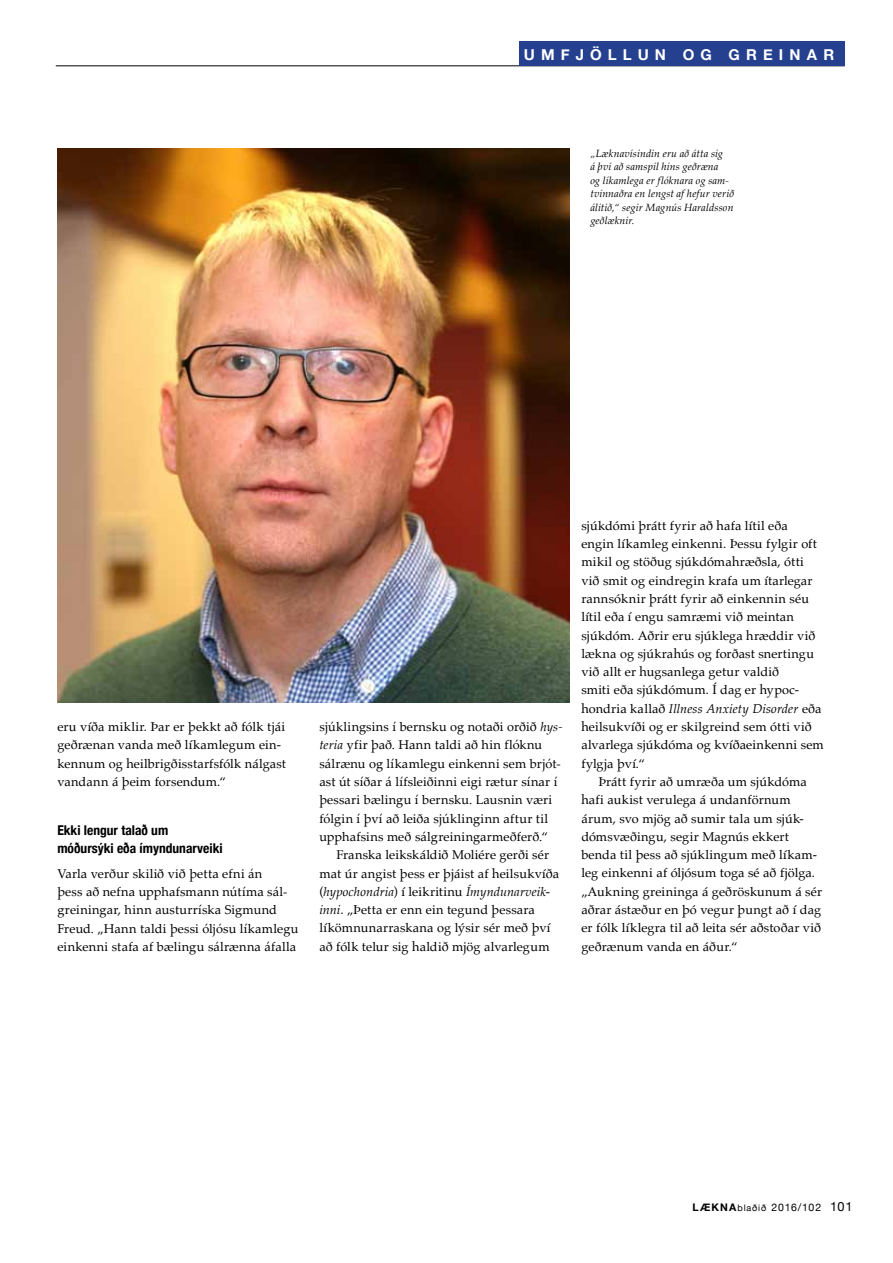
<style>
.page{position:relative;width:893px;height:1263px;background:#fff}
.page>*{position:absolute;margin:0;border:0;box-sizing:border-box;transform-origin:0 0}
.t1{font:700 15px "Helvetica Neue";letter-spacing:.41em;color:#fff}
.t2{font:700 condensed 13.5px/18px "Helvetica Neue";color:#000}
.t3{font:12.75px/18.3px "Palatino";letter-spacing:.01em;color:#000}
.t4{font:12.75px/18.3px "Palatino Linotype";letter-spacing:.015em;color:#000}
.t5{font:italic 10.5px/13.5px "Palatino Linotype";letter-spacing:.01em;color:#000}
.t6{font:10.5px "Helvetica Neue";letter-spacing:.07em;color:#000}
.s1{font-style:italic}
.s2{font-weight:700}
.s3{font-size:9px}
.s4{font-size:12.75px}
</style>
<div class="page">
<hr style="left:56px;top:65px;width:789px;height:1px;background:#000">
<div style="left:519px;top:41px;width:326px;height:24px;background:#25408f"></div>
<img style="left:57px;top:148px;width:512px;height:554px">
<p class="t1" style="left:524px;top:42px;width:269px">UMFJÖLL UN OG GREINA</p>
<p class="t1" style="left:823px;top:42px;width:12px">R</p>
<p class="t5" style="left:590px;top:146px;width:145px">„Læknavísindin eru að átta sig<br>á því að samspil hins geðræna<br>og líkamlega er flóknara og sam&shy;tvinnaðra en lengst af hefur verið álitið,“ segir Magnús Haraldsson geðlæknir.</p>
<p class="t3" style="left:57px;top:718px;width:230px">eru víða miklir. Þar er þekkt að fólk tjái geðrænan vanda með líkamlegum ein&shy;kennum og heilbrigðisstarfsfólk nálgast vandann á þeim forsendum.“</p>
<p class="t2" style="left:57px;top:820px;width:167px">Ekki lengur talað um móðursýki eða ímyndunarveiki</p>
<p class="t4" style="left:57px;top:864px;width:243px">Varla verður skilið við þetta efni án<br>þess að nefna upphafsmann nútíma sál&shy;greiningar, hinn austurríska Sigmund Freud. „Hann taldi þessi óljósu líkamlegu einkenni stafa af bælingu sálrænna áfalla</p>
<p class="t4" style="left:319px;top:717px;width:245px">sjúklingsins í bernsku og notaði orðið <span class="s1">hys&shy;teria</span> yfir það. Hann taldi að hin flóknu sálrænu og líkamlegu einkenni sem brjót&shy;ast út síðar á lífsleiðinni eigi rætur sínar í þessari bælingu í bernsku. Lausnin væri fólgin í því að leiða sjúklinginn aftur til upphafsins með sálgreiningarmeðferð.“</p>
<p class="t3" style="left:319px;top:846px;width:241px;text-indent:17px">Franska leikskáldið Moliére gerði sér mat úr angist þess er þjáist af heilsukvíða (<span class="s1">hypochondria</span>) í leikritinu <span class="s1">Ímyndunarveik&shy;inni</span>. „Þetta er enn ein tegund þessara líkömnunarraskana og lýsir sér með því að fólk telur sig haldið mjög alvarlegum</p>
<p class="t3" style="left:581px;top:516px;width:244px">sjúkdómi þrátt fyrir að hafa lítil eða<br>engin líkamleg einkenni. Þessu fylgir oft mikil og stöðug sjúkdómahræðsla, ótti við smit og eindregin krafa um ítarlegar rannsóknir þrátt fyrir að einkennin séu lítil eða í engu samræmi við meintan sjúkdóm. Aðrir eru sjúklega hræddir við lækna og sjúkrahús og forðast snertingu við allt er hugsanlega getur valdið<br>smiti eða sjúkdómum. Í dag er hypoc&shy;hondria kallað <span class="s1">Illness Anxiety Disorder</span> eða heilsukvíði og er skilgreind sem ótti við alvarlega sjúkdóma og kvíðaeinkenni sem fylgja því.“</p>
<p class="t3" style="left:581px;top:772px;width:242px;text-indent:17px">Þrátt fyrir að umræða um sjúkdóma hafi aukist verulega á undanförnum árum, svo mjög að sumir tala um sjúk&shy;dómsvæðingu, segir Magnús ekkert benda til þess að sjúklingum með líkam&shy;leg einkenni af óljósum toga sé að fjölga. „Aukning greininga á geðröskunum á sér aðrar ástæður en þó vegur þungt að í dag er fólk líklegra til að leita sér aðstoðar við geðrænum vanda en áður.“</p>
<p class="t6" style="left:693px;top:1200px;width:161px"><span class="s2">LÆKNA</span><span class="s3">blaðið</span> 2016/102 <span class="s4">101</span></p>
</div>
